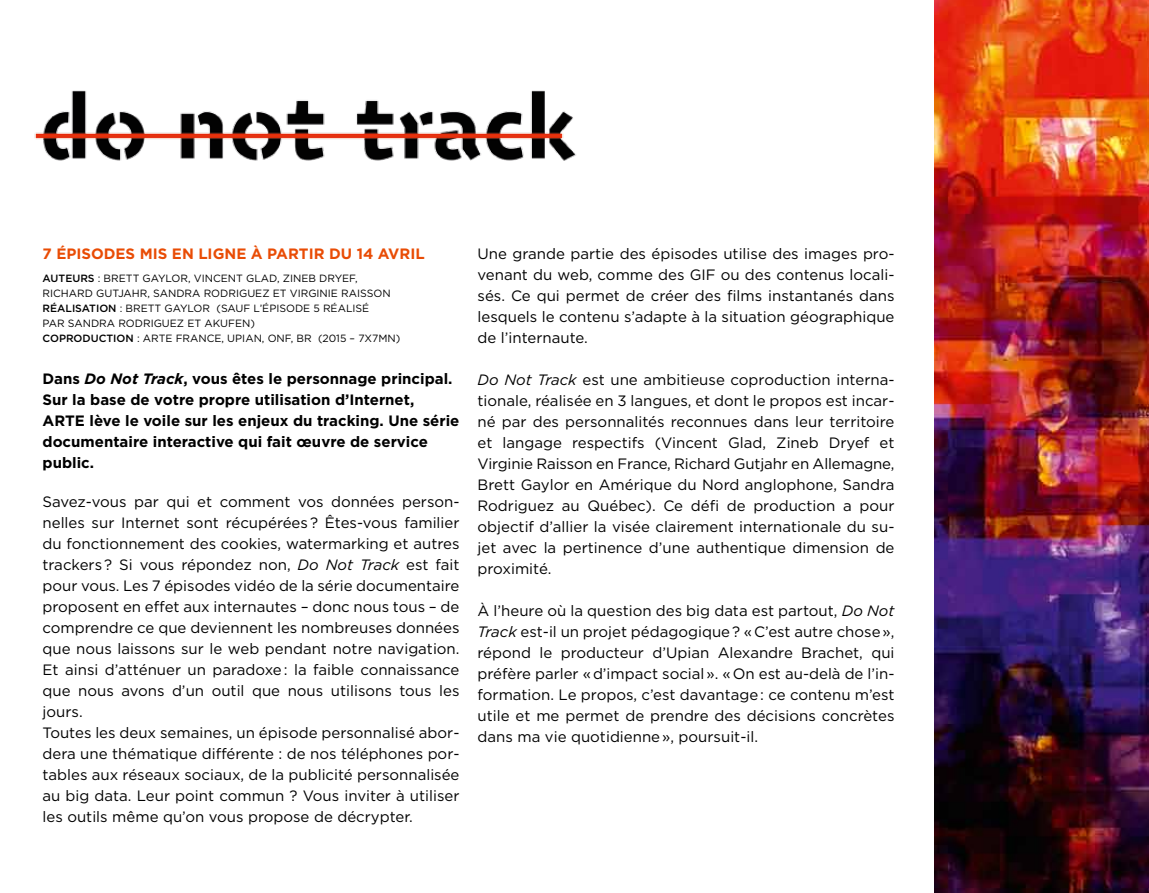
<style>
.page{position:relative;width:1149px;height:893px;background:#fff}
.page>*{position:absolute;margin:0;border:0;box-sizing:border-box;transform-origin:0 0}
.t1{font:15px/21px "Gotham";color:#000;text-align:justify}
.t2{font:700 15px/21px "Gotham";color:#000}
.t3{font:700 15px "Gotham";color:#e94c05}
.t4{font:10.5px/15px "Gotham";color:#000}
.s1{font-weight:500}
.s2{font-style:italic}
</style>
<div class="page">
<img style="left:34px;top:90px;width:542px;height:71px">
<img style="left:934px;top:0;width:214px;height:893px">
<p class="t3" style="left:43px;top:243px;width:383px">7 épisodes mis en ligne à partir du 14 avril</p>
<p class="t4" style="left:43px;top:271px;width:349px"><span class="s1">AUTEURS</span> : Brett Gaylor, Vincent Glad, Zineb Dryef, Richard Gutjahr, Sandra Rodrigu ez et Virginie Raisson <span class="s1">RÉALISATION</span> : Brett Gaylor (sauf l’épisode 5 réalisé par Sandra rodrigu ez et Akufen)<br><span class="s1">COPRODUCTION</span> : ARTE</p>
<p class="t4" style="left:176px;top:331px;width:67px">France, UPIAN</p>
<p class="t4" style="left:262px;top:331px;width:43px">, ON F, BR</p>
<p class="t4" style="left:318px;top:331px;width:84px">(2015 – 7x7mn)</p>
<p class="t2" style="left:43px;top:368px;width:411px">Dans <span class="s2">Do Not Track</span>, vous êtes le personnage principal.<br>Sur la base de votre propre utilisation d’I nternet,<br>ART</p>
<p class="t2" style="left:43px;top:410px;width:418px;text-indent:32px">E lève le voile sur les enjeux du tracking. Une série documentaire interactive qui fait œuvre de service public.</p>
<p class="t1" style="left:43px;top:491px;width:418px;text-align:left">Savez-vous par qui et comment vos données person&shy;nelles sur I nternet sont récupérées ? Êtes-vous familier du fonctionnement des cookies, watermarking et autres trackers ? Si vous répondez non, <span class="s2">Do Not Track</span> est fait pour vous. Les 7 épisodes vidéo de la série documentaire proposent en effet aux internautes – donc nous tous – de comprendre ce que deviennent les nombreuses données que nous laissons sur le web pendant notre navigation.<br>Et ainsi d’atténuer un paradoxe : la faible connaissance que nous avons d’un outil que nous utilisons tous les jours.<br>Toutes les deux semaines, un épisode personnalisé abor&shy;dera une thématique différente : de nos téléphones por&shy;tables aux réseaux sociaux, de la publicité personnalisée au big data. Leur point commun ? Vous inviter à utiliser les outils même qu’on vous propose de décrypter.</p>
<p class="t1" style="left:477px;top:242px;width:418px">Une grande partie des épisodes utilise des images pro&shy;venant du web, comme des GI F ou des contenus locali&shy;sés. Ce qui permet de créer des films instantanés dans lesquels le contenu s’adapte à la situation géographique de l’internaute.</p>
<p class="t1" style="left:477px;top:368px;width:418px"><span class="s2">Do Not Track</span> est une ambitieuse coproduction interna&shy;tionale, réalisée en 3 langues, et dont le propos est incar&shy;né par des personnalités reconnues dans leur territoire et langage respectifs (Vincent Glad, Zineb Dryef et Virginie Raisson en France, Richard Gutjahr en Allemagne, Brett Gaylor en Amérique du Nord anglophone, Sandra Rodriguez au Québec). Ce défi de production a pour objectif d’allier la visée clairement internationale du su&shy;jet avec la pertinence d’une authentique dimension de proximité.</p>
<p class="t1" style="left:477px;top:599px;width:418px">À l’heure où la question des big data est partout, <span class="s2">Do Not Track</span> est-il un projet pédagogique ? « C’est autre chose », répond le producteur d’Upian Alexandre Brachet, qui préfère parler « d’impact social ». « On est au-delà de l’in&shy;formation. Le propos, c’est davantage : ce contenu m’est utile et me permet de prendre des décisions concrètes dans ma vie quotidienne », poursuit-il.</p>
</div>
